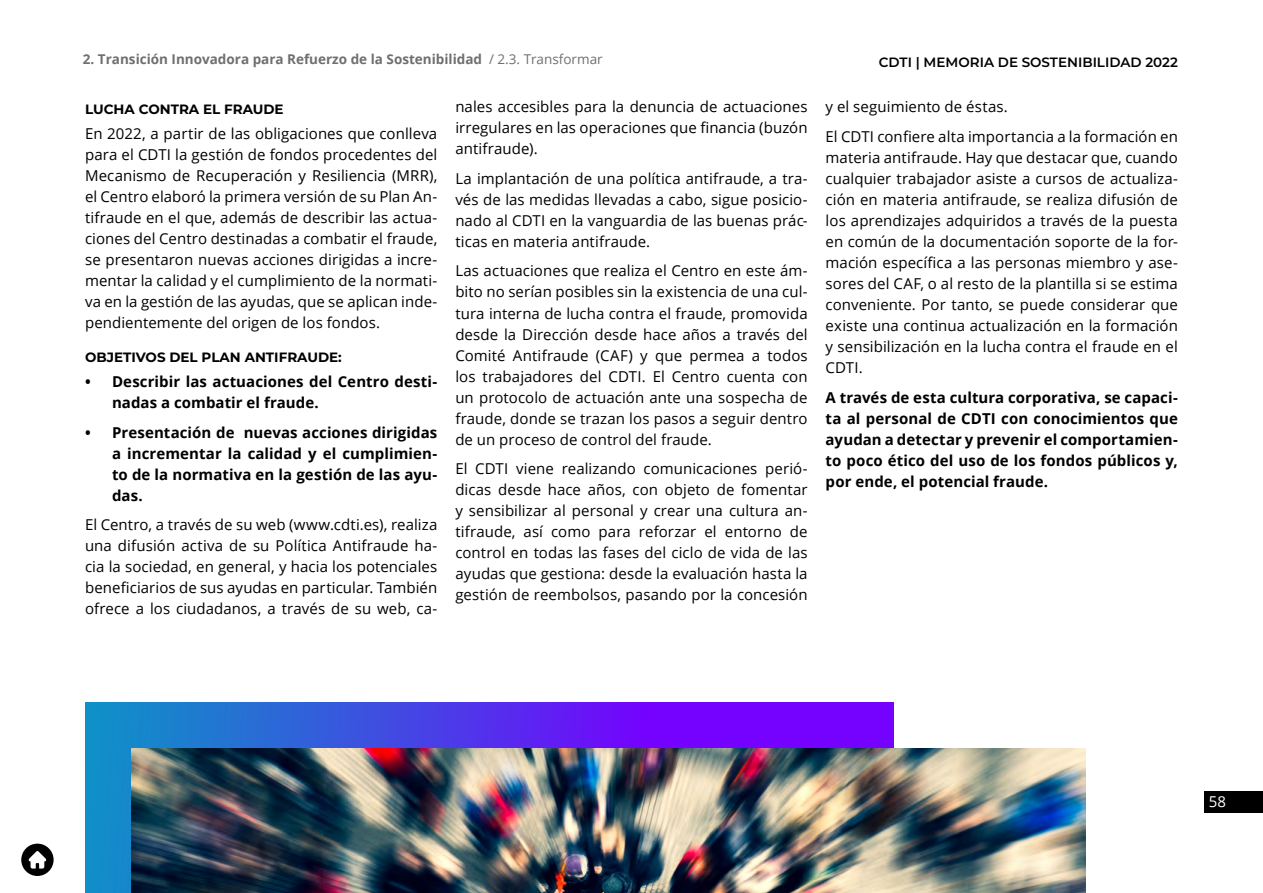
<style>
.page{position:relative;width:1263px;height:893px;background:#fff}
.page>*{position:absolute;margin:0;border:0;box-sizing:border-box;transform-origin:0 0}
.t1{font:15px/21px "Open Sans";letter-spacing:.005em;color:#000;text-align:justify}
.t2{font:700 15px/21px "Open Sans";letter-spacing:.005em;color:#000;text-align:justify}
.t3{font:15px "Open Sans";color:#fff}
.t4{font:700 13.5px "Open Sans";color:#706f6f}
.t5{font:700 13.5px "Montserrat";color:#000}
.t6{font:600 13.5px "Montserrat";color:#000}
.s1{font-weight:400}
</style>
<div class="page">
<div style="left:1205px;top:791px;width:58px;height:21px;background:#000"></div>
<svg style="left:85px;top:703px;width:809px;height:190px;background:#4544e2"></svg>
<img style="left:132px;top:749px;width:954px;height:144px">
<div style="left:21px;top:844px;width:33px;height:32px;background:#000;border-radius:50%"></div>
<svg style="left:29px;top:851px;width:17px;height:17px"></svg>
<p class="t4" style="left:83px;top:50px;width:521px">2. Transición Innovadora para Refuerzo de la Sostenibilidad <span class="s1">/ 2.3. Transformar</span></p>
<p class="t6" style="left:879px;top:53px;width:301px">CDTI | MEMORIA DE SOSTENIBILIDAD 2022</p>
<p class="t5" style="left:85px;top:100px;width:200px">LUCHA CONTRA EL FRAUDE</p>
<p class="t1" style="left:85px;top:123px;width:354px">En 2022, a partir de las obligaciones que conlleva para el CDTI la gestión de fondos procedentes del Mecanismo de Recuperación y Resiliencia (MRR), el Centro elaboró la primera versión de su Plan An&shy;tifraude en el que, además de describir las actua&shy;ciones del Centro destinadas a combatir el fraude, se presentaron nuevas acciones dirigidas a incre&shy;mentar la calidad y el cumplimiento de la normati&shy;va en la gestión de las ayudas, que se aplican inde&shy;pendientemente del origen de los fondos.</p>
<p class="t5" style="left:85px;top:347px;width:258px">OBJETIVOS DEL PLAN ANTIFRAUDE:</p>
<p class="t2" style="left:112px;top:371px;width:327px;text-indent:-27px">• Describir las actuaciones del Centro desti&shy;nadas a combatir el fraude.</p>
<p class="t2" style="left:112px;top:421px;width:327px;text-indent:-27px">• Presentación de nuevas acciones dirigidas a incrementar la calidad y el cumplimien&shy;to de la normativa en la gestión de las ayu&shy;das.</p>
<p class="t1" style="left:85px;top:514px;width:354px">El Centro, a través de su web (www.cdti.es), realiza una difusión activa de su Política Antifraude ha&shy;cia la sociedad, en general, y hacia los potenciales beneficiarios de sus ayudas en particular. También ofrece a los ciudadanos, a través de su web, ca-</p>
<p class="t1" style="left:455px;top:96px;width:354px">nales accesibles para la denuncia de actuaciones irregulares en las operaciones que financia (buzón antifraude).</p>
<p class="t1" style="left:455px;top:168px;width:354px">La implantación de una política antifraude, a tra&shy;vés de las medidas llevadas a cabo, sigue posicio&shy;nado al CDTI en la vanguardia de las buenas prác&shy;ticas en materia antifraude.</p>
<p class="t1" style="left:455px;top:260px;width:354px">Las actuaciones que realiza el Centro en este ám&shy;bito no serían posibles sin la existencia de una cul&shy;tura interna de lucha contra el fraude, promovida desde la Dirección desde hace años a través del Comité Antifraude (CAF) y que permea a todos los trabajadores del CDTI. El Centro cuenta con un protocolo de actuación ante una sospecha de fraude, donde se trazan los pasos a seguir dentro de un proceso de control del fraude.</p>
<p class="t1" style="left:455px;top:458px;width:354px">El CDTI viene realizando comunicaciones perió&shy;dicas desde hace años, con objeto de fomentar y sensibilizar al personal y crear una cultura an&shy;tifraude, así como para reforzar el entorno de control en todas las fases del ciclo de vida de las ayudas que gestiona: desde la evaluación hasta la gestión de reembolsos, pasando por la concesión</p>
<p class="t1" style="left:826px;top:92px;width:354px;line-height:29.5px">y el seguimiento de éstas.<br>El CDTI confiere alta importancia a la formación en</p>
<p class="t1" style="left:826px;top:147px;width:354px">materia antifraude. Hay que destacar que, cuando cualquier trabajador asiste a cursos de actualiza&shy;ción en materia antifraude, se realiza difusión de los aprendizajes adquiridos a través de la puesta en común de la documentación soporte de la for&shy;mación específica a las personas miembro y ase&shy;sores del CAF, o al resto de la plantilla si se estima conveniente. Por tanto, se puede considerar que existe una continua actualización en la formación y sensibilización en la lucha contra el fraude en el CDTI.</p>
<p class="t2" style="left:826px;top:386px;width:354px">A través de esta cultura corporativa, se capaci&shy;ta al personal de CDTI con conocimientos que ayudan a detectar y prevenir el comportamien&shy;to poco ético del uso de los fondos públicos y, por ende, el potencial fraude.</p>
<p class="t3" style="left:1209px;top:791px;width:19px">58</p>
</div>
